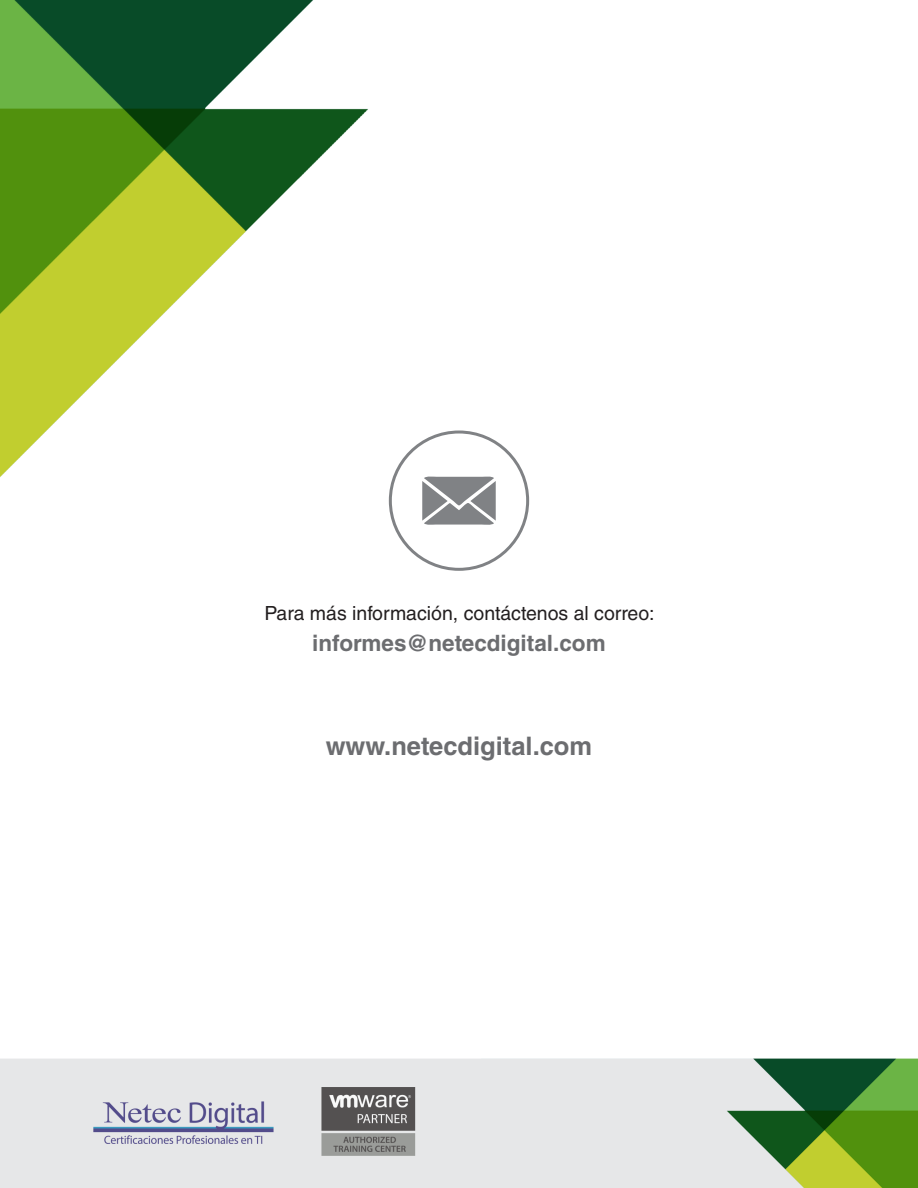
<style>
.page{position:relative;width:918px;height:1188px;background:#fff}
.page>*{position:absolute;margin:0;border:0;box-sizing:border-box;transform-origin:0 0}
.t1{font:700 25.5px "Helvetica LT Std";color:#6c6d70}
.t2{font:700 22.5px "Helvetica LT Std";color:#6c6d70}
.t3{font:19.5px "Helvetica LT Std";color:#231f20}
</style>
<div class="page">
<img style="left:1px;top:1px;width:917px;height:1187px">
<svg style="left:422px;top:476px;width:74px;height:50px;background:#989a9c"></svg>
<div style="left:389px;top:431px;width:140px;height:140px;border:3px solid #808285;border-radius:50%"></div>
<p class="t3" style="left:264px;top:602px;width:392px">Para más información, contáctenos al correo:</p>
<p class="t2" style="left:312px;top:630px;width:295px">informes@netecdigital.com</p>
<h1 class="t1" style="left:326px;top:731px;width:268px">www.netecdigital.com</h1>
</div>
